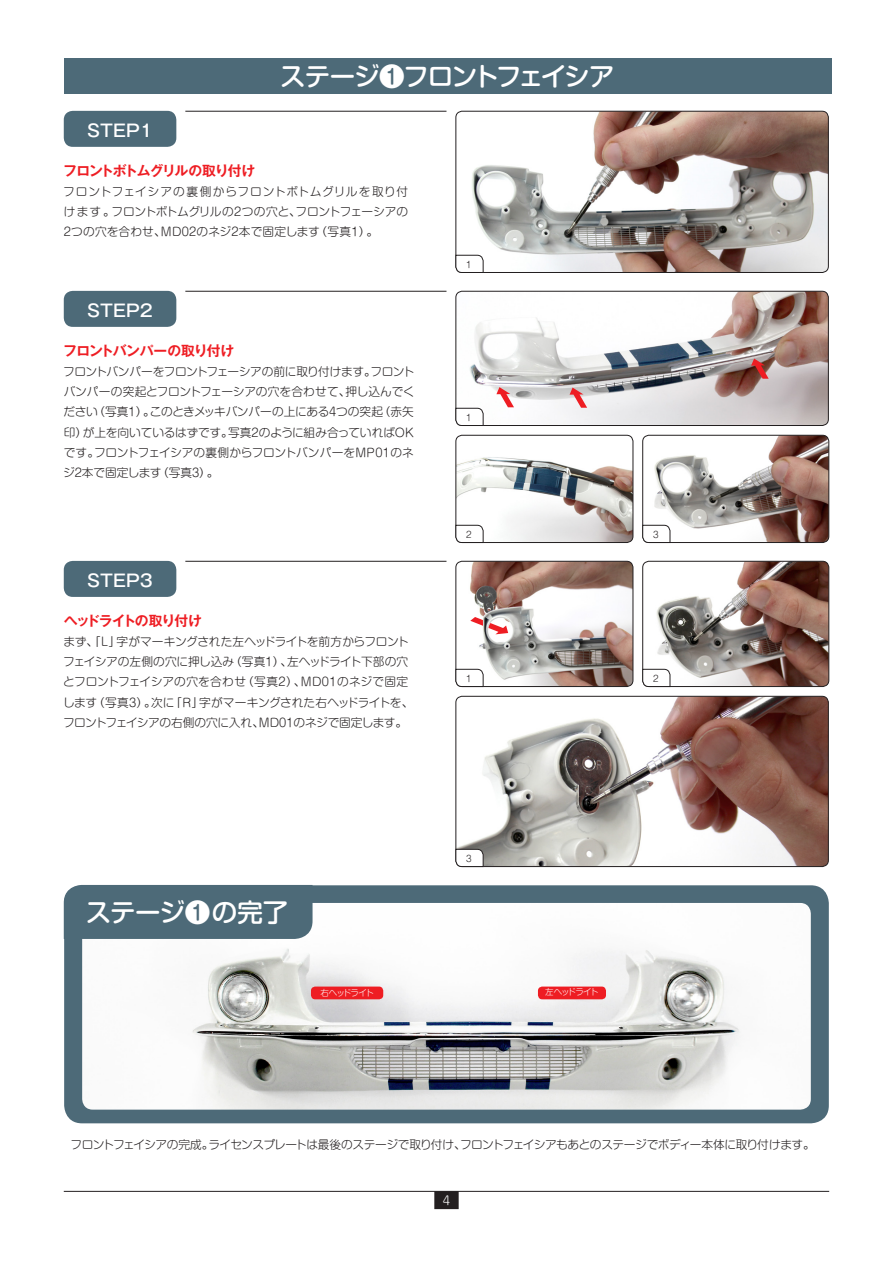
<style>
.page{position:relative;width:893px;height:1263px;background:#fff}
.page>*{position:absolute;margin:0;border:0;box-sizing:border-box;transform-origin:0 0}
.t1{font:500 25.5px "Shin M Go Pr 6";letter-spacing:-.045em;color:#fff}
.t2{font:500 25.5px "Shin M Go Pr 6";letter-spacing:-.01em;color:#fff}
.t3{font:500 16.95px "Gothic MB101 Pr 6";color:#fff}
.t4{font:700 13.8px "Gothic MB101 Pr 6 De";letter-spacing:-.07em;color:#ee1d23}
.t5{font:700 13.8px "Gothic MB101 Pr 6 De";letter-spacing:-.04em;color:#ee1d23}
.t6{font:300 12px "Shin M Go Pr 6";color:#fff}
.t7{font:300 11.7px/20.2px "Shin M Go Pr 6";letter-spacing:-.02em;color:#231f20;text-align:justify}
.t8{font:300 11.7px "Shin M Go Pr 6";letter-spacing:-.05em;color:#231f20}
.t9{font:300 9px "Shin M Go Pr 6";color:#231f20}
.t10{font:300 8.55px "Shin M Go Pr 6";letter-spacing:-.1em;color:#fff}
</style>
<div class="page">
<div style="left:434px;top:1191px;width:25px;height:18px;background:#231f20"></div>
<hr style="left:64px;top:1191px;width:765px;height:1px;background:#231f20">
<div style="left:64px;top:111px;width:112px;height:36px;background:#4d6a78;border-radius:9px"></div>
<div style="left:64px;top:291px;width:112px;height:36px;background:#4d6a78;border-radius:9px"></div>
<div style="left:64px;top:561px;width:112px;height:36px;background:#4d6a78;border-radius:9px"></div>
<hr style="left:185px;top:291px;width:261px;height:1px;background:#231f20">
<hr style="left:185px;top:561px;width:261px;height:1px;background:#231f20">
<hr style="left:185px;top:111px;width:261px;height:1px;background:#231f20">
<img style="left:457px;top:111px;width:370px;height:160px">
<div style="left:455px;top:111px;width:374px;height:162px;border:1px solid #231f20;border-radius:6px"></div>
<img style="left:457px;top:291px;width:370px;height:133px">
<div style="left:455px;top:291px;width:374px;height:135px;border:1px solid #231f20;border-radius:6px"></div>
<img style="left:457px;top:696px;width:370px;height:169px">
<div style="left:455px;top:696px;width:374px;height:171px;border:1px solid #231f20;border-radius:6px"></div>
<img style="left:457px;top:435px;width:176px;height:107px">
<div style="left:455px;top:435px;width:178px;height:108px;border:1px solid #231f20;border-radius:6px"></div>
<img style="left:457px;top:561px;width:176px;height:125px">
<div style="left:455px;top:561px;width:178px;height:126px;border:1px solid #231f20;border-radius:6px"></div>
<img style="left:644px;top:435px;width:185px;height:107px">
<div style="left:642px;top:435px;width:187px;height:108px;border:1px solid #231f20;border-radius:6px"></div>
<img style="left:644px;top:561px;width:185px;height:125px">
<div style="left:642px;top:561px;width:187px;height:126px;border:1px solid #231f20;border-radius:6px"></div>
<div style="left:64px;top:885px;width:765px;height:238px;background:#4d6a78;border-radius:18px"></div>
<img style="left:82px;top:903px;width:729px;height:206px">
<svg style="left:455px;top:668px;width:29px;height:19px"></svg>
<svg style="left:455px;top:524px;width:29px;height:19px"></svg>
<svg style="left:642px;top:668px;width:29px;height:19px"></svg>
<svg style="left:642px;top:524px;width:29px;height:19px"></svg>
<svg style="left:455px;top:848px;width:29px;height:19px"></svg>
<svg style="left:455px;top:407px;width:29px;height:19px"></svg>
<svg style="left:455px;top:254px;width:29px;height:19px"></svg>
<svg style="left:64px;top:885px;width:249px;height:54px"></svg>
<div style="left:311px;top:986px;width:72px;height:13px;background:#ee1d23;border-radius:4px"></div>
<div style="left:538px;top:986px;width:68px;height:13px;background:#ee1d23;border-radius:4px"></div>
<svg style="left:565px;top:388px;width:26px;height:20px"></svg>
<svg style="left:470px;top:617px;width:44px;height:20px"></svg>
<svg style="left:747px;top:358px;width:26px;height:21px"></svg>
<svg style="left:492px;top:387px;width:26px;height:20px"></svg>
<img style="left:483px;top:617px;width:11px;height:16px">
<div style="left:64px;top:58px;width:767px;height:35px;background:#4d6a78"></div>
<p class="t3" style="left:87px;top:116px;width:67px">STEP1</p>
<h1 class="t1" style="left:280px;top:55px;width:336px">ステージ❶フロントフェイシア</h1>
<p class="t4" style="left:63px;top:159px;width:194px">フロントボトムグリルの取り付け</p>
<p class="t7" style="left:63px;top:181px;width:347px">フロントフェイシアの裏側からフロントボトムグリルを取り付けます。フロントボトムグリルの2つの穴と、フロントフェーシアの2つの穴を合わせ、MD02のネジ2本で固定します（写真1）。</p>
<p class="t3" style="left:87px;top:296px;width:67px">STEP2</p>
<p class="t5" style="left:63px;top:339px;width:173px">フロントバンパーの取り付け</p>
<p class="t7" style="left:63px;top:361px;width:353px">フロントバンパーをフロントフェーシアの前に取り付けます。フロントバンパーの突起とフロントフェーシアの穴を合わせて、押し込んでください（写真1）。このときメッキバンパーの上にある4つの突起（赤矢印）が上を向いているはずです。写真2のように組み合っていればOKです。フロントフェイシアの裏側からフロントバンパーをMP01のネジ2本で固定します（写真3）。</p>
<p class="t3" style="left:87px;top:566px;width:67px">STEP3</p>
<p class="t4" style="left:64px;top:609px;width:140px">ヘッドライトの取り付け</p>
<p class="t7" style="left:63px;top:631px;width:352px;text-align:left">まず、「L」字がマーキングされた左ヘッドライトを前方からフロントフェイシアの左側の穴に押し込み（写真1）、左ヘッドライト下部の穴とフロントフェイシアの穴を合わせ（写真2）、MD01のネジで固定します（写真3）。次に「R」字がマーキングされた右ヘッドライトを、フロントフェイシアの右側の穴に入れ、MD01のネジで固定します。</p>
<p class="t2" style="left:86px;top:892px;width:204px">ステージ❶の完了</p>
<p class="t9" style="left:466px;top:257px;width:7px">1</p>
<p class="t9" style="left:466px;top:410px;width:7px">1</p>
<p class="t9" style="left:466px;top:527px;width:7px">2</p>
<p class="t9" style="left:466px;top:671px;width:7px">1</p>
<p class="t9" style="left:466px;top:851px;width:7px">3</p>
<p class="t10" style="left:320px;top:986px;width:55px">右ヘッドライト</p>
<p class="t10" style="left:545px;top:985px;width:55px">左ヘッドライト</p>
<p class="t9" style="left:653px;top:527px;width:7px">3</p>
<p class="t9" style="left:653px;top:671px;width:7px">2</p>
<p class="t8" style="left:71px;top:1135px;width:746px">フロントフェイシアの完成。ライセンスプレートは最後のステージで取り付け、フロントフェイシアもあとのステージでボディー本体に取り付けます。</p>
<p class="t6" style="left:443px;top:1191px;width:9px">4</p>
</div>
